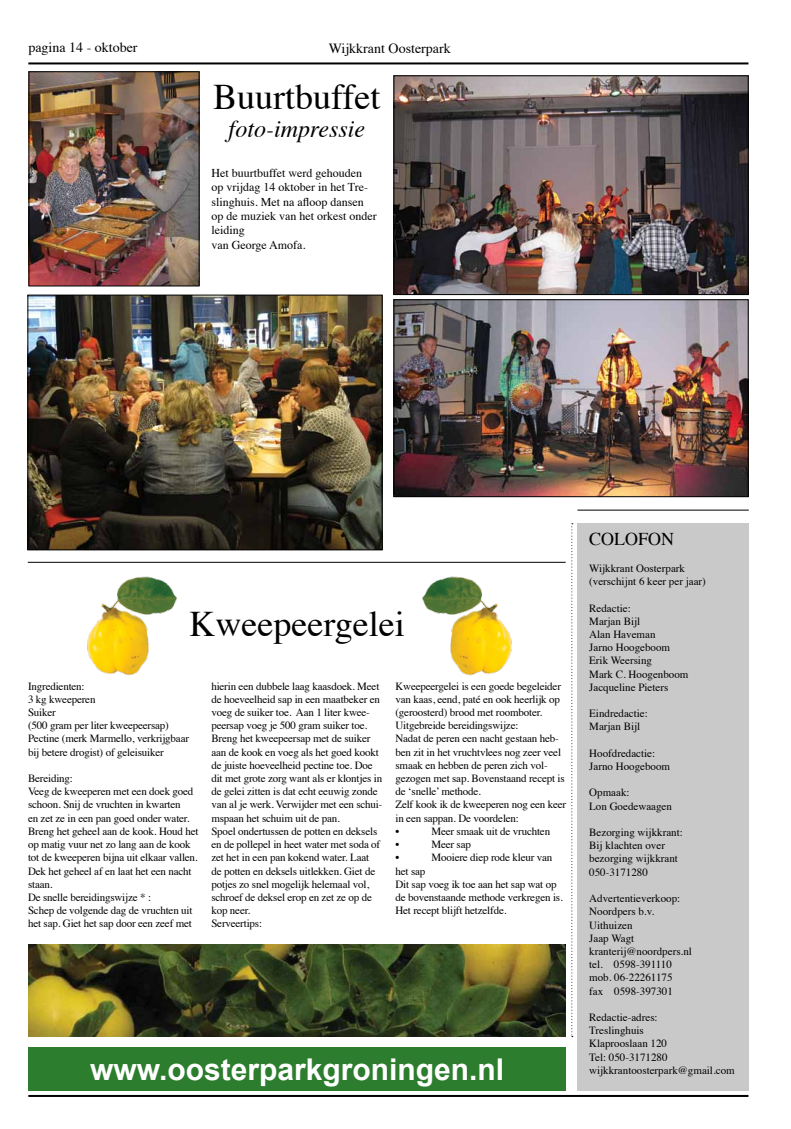
<style>
.page{position:relative;width:791px;height:1129px;background:#fff}
.page>*{position:absolute;margin:0;border:0;box-sizing:border-box;transform-origin:0 0}
.t1{font:36px "Times";color:#000}
.t2{font:700 30px "Arial";color:#fff}
.t3{font:italic 24px "Times";color:#000}
.t4{font:18px "Times";color:#000}
.t5{font:14px "Times";color:#000}
.t6{font:12px/14.4px "Times";color:#000}
.t7{font:11px/13.2px "Times";letter-spacing:-.015em;color:#000}
</style>
<div class="page">
<hr style="left:28px;top:62px;width:720px;height:2px;background:#000">
<hr style="left:28px;top:1094px;width:720px;height:2px;background:#000">
<div style="left:578px;top:523px;width:171px;height:567px;background:#c9c9ca"></div>
<div style="left:29px;top:1046px;width:537px;height:44px;background:#2d7d2f"></div>
<svg style="left:571px;top:523px;width:2px;height:513px"></svg>
<hr style="left:28px;top:561px;width:538px;height:1px;background:#000">
<img style="left:29px;top:944px;width:536px;height:92px">
<img style="left:422px;top:576px;width:90px;height:100px">
<img style="left:87px;top:576px;width:90px;height:100px">
<img style="left:31px;top:73px;width:166px;height:211px">
<div style="left:29px;top:71px;width:170px;height:215px;border:1px solid #000"></div>
<img style="left:30px;top:297px;width:350px;height:251px">
<div style="left:28px;top:295px;width:354px;height:255px;border:1px solid #000"></div>
<img style="left:396px;top:77px;width:350px;height:216px">
<div style="left:394px;top:75px;width:354px;height:220px;border:1px solid #000"></div>
<img style="left:396px;top:301px;width:350px;height:194px">
<div style="left:394px;top:299px;width:354px;height:198px;border:1px solid #000"></div>
<hr style="left:577px;top:509px;width:172px;height:1px;background:#000">
<p class="t5" style="left:28px;top:35px;width:111px">pagina 14 - oktober</p>
<p class="t5" style="left:329px;top:36px;width:123px">Wijkkrant Oosterpark</p>
<h1 class="t1" style="left:213px;top:63px;width:169px">Buurtbuffet</h1>
<h3 class="t3" style="left:229px;top:108px;width:138px">foto-impressie</h3>
<p class="t6" style="left:211px;top:164px;width:167px">Het buurtbuffet werd gehouden op vrijdag 14 oktober in het Tre&shy;slinghuis. Met na afloop dansen op de muziek van het orkest onder leiding<br>van George Amofa.</p>
<h1 class="t1" style="left:190px;top:590px;width:217px">Kweepeergelei</h1>
<p class="t7" style="left:28px;top:678px;width:163px">Ingredienten:<br>3 kg kweeperen<br>Suiker<br>(500 gram per liter kweepeersap)<br>Pectine (merk Marmello, verkrijgbaar bij betere drogist) of geleisuiker</p>
<p class="t7" style="left:28px;top:770px;width:172px">Bereiding:<br>Veeg de kweeperen met een doek goed schoon. Snij de vruchten in kwarten<br>en zet ze in een pan goed onder water.<br>Breng het geheel aan de kook. Houd het op matig vuur net zo lang aan de kook tot de kweeperen bijna uit elkaar vallen.<br>Dek het geheel af en laat het een nacht staan.<br>De snelle bereidingswijze * :<br>Schep de volgende dag de vruchten uit het sap. Giet het sap door een zeef met</p>
<p class="t7" style="left:211px;top:678px;width:173px">hierin een dubbele laag kaasdoek. Meet de hoeveelheid sap in een maatbeker en voeg de suiker toe. Aan 1 liter kwee&shy;peersap voeg je 500 gram suiker toe.<br>Breng het kweepeersap met de suiker aan de kook en voeg als het goed kookt de juiste hoeveelheid pectine toe. Doe dit met grote zorg want als er klontjes in de gelei zitten is dat echt eeuwig zonde van al je werk. Verwijder met een schui&shy;mspaan het schuim uit de pan.<br>Spoel ondertussen de potten en deksels en de pollepel in heet water met soda of zet het in een pan kokend water. Laat<br>de potten en deksels uitlekken. Giet de potjes zo snel mogelijk helemaal vol, schroef de deksel erop en zet ze op de kop neer.<br>Serveertips:</p>
<p class="t7" style="left:395px;top:678px;width:172px">Kweepeergelei is een goede begeleider van kaas, eend, paté en ook heerlijk op (geroosterd) brood met roomboter.<br>Uitgebreide bereidingswijze:<br>Nadat de peren een nacht gestaan heb&shy;ben zit in het vruchtvlees nog zeer veel smaak en hebben de peren zich vol&shy;gezogen met sap. Bovenstaand recept is de ‘snelle’ methode.<br>Zelf kook ik de kweeperen nog een keer in een sappan. De voordelen:<br>•</p>
<p class="t7" style="left:431px;top:823px;width:120px">Meer smaak uit de vruchten</p>
<p class="t7" style="left:395px;top:836px;width:5px">•</p>
<p class="t7" style="left:431px;top:836px;width:41px">Meer sap</p>
<p class="t7" style="left:395px;top:849px;width:5px">•</p>
<p class="t7" style="left:431px;top:849px;width:122px">Mooiere diep rode kleur van</p>
<p class="t7" style="left:395px;top:863px;width:169px">het sap<br>Dit sap voeg ik toe aan het sap wat op de bovenstaande methode verkregen is.<br>Het recept blijft hetzelfde.</p>
<h2 class="t2" style="left:90px;top:1048px;width:415px">www.oosterparkgroningen.nl</h2>
<h3 class="t4" style="left:589px;top:522px;width:86px">COLOFON</h3>
<p class="t7" style="left:589px;top:560px;width:118px">Wijkkrant Oosterpark (verschijnt 6 keer per jaar)</p>
<p class="t7" style="left:589px;top:600px;width:101px">Redactie:<br>Marjan Bijl<br>Alan Haveman<br>Jarno Hoogeboom<br>Erik Weersing<br>Mark C. Hoogenboom<br>Jacqueline Pieters</p>
<p class="t7" style="left:589px;top:705px;width:60px">Eindredactie:<br>Marjan Bijl</p>
<p class="t7" style="left:589px;top:745px;width:82px">Hoofdredactie:<br>Jarno Hoogeboom</p>
<p class="t7" style="left:589px;top:785px;width:84px">Opmaak:<br>Lon Goedewaagen</p>
<p class="t7" style="left:589px;top:824px;width:95px">Bezorging wijkkrant:<br>Bij klachten over bezorging wijkkrant<br>050-3171280</p>
<p class="t7" style="left:589px;top:890px;width:104px">Advertentieverkoop:<br>Noordpers b.v.<br>Uithuizen<br>Jaap Wagt kranterij@noordpers.nl tel. 0598-391110 mob. 06-22261175<br>fax 0598-397301</p>
<p class="t7" style="left:589px;top:1009px;width:147px">Redactie-adres:<br>Treslinghuis<br>Klaprooslaan 120<br>Tel: 050-3171280 wijkkrantoosterpark@gmail.com</p>
</div>
